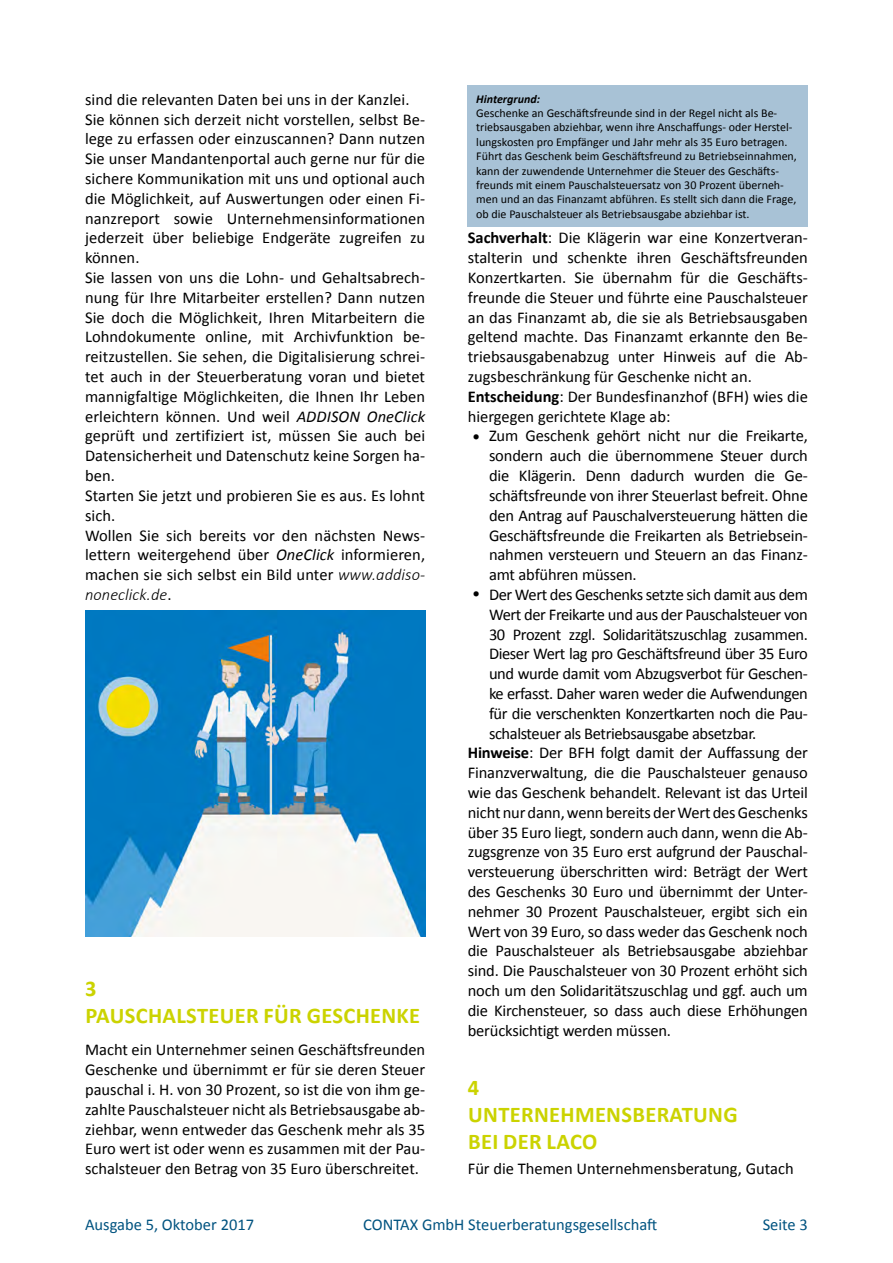
<style>
.page{position:relative;width:893px;height:1263px;background:#fff}
.page>*{position:absolute;margin:0;border:0;box-sizing:border-box;transform-origin:0 0}
.t1{font:700 22.5px/27px "Calibri";letter-spacing:.015em;color:#cbd300}
.t2{font:16.5px/19.8px "Calibri";letter-spacing:-.005em;color:#000}
.t3{font:16.5px "Calibri";letter-spacing:-.025em;color:#000}
.t4{font:16.5px "Calibri";color:#005380}
.t5{font:12px/14.4px "Calibri";color:#000}
.t6{font:italic 700 12px "Calibri";color:#000}
.s1{font-style:italic}
.s2{font-weight:300;font-style:italic}
.s3{font-weight:700}
</style>
<div class="page">
<div style="left:468px;top:85px;width:340px;height:141px;background:#a8c2d6"></div>
<img style="left:85px;top:611px;width:340px;height:325px">
<p class="t2" style="left:85px;top:90px;width:342px">sind die relevanten Daten bei uns in der Kanzlei.<br>Sie können sich derzeit nicht vorstellen, selbst Be&shy;lege zu erfassen oder einzuscannen? Dann nutzen Sie unser Mandantenportal auch gerne nur für die sichere Kommunikation mit uns und optional auch die Möglichkeit, auf Auswertungen oder einen Fi&shy;nanzreport sowie Unternehmensinformationen jederzeit über beliebige Endgeräte zugreifen zu können.<br>Sie lassen von uns die Lohn- und Gehaltsabrech&shy;nung für Ihre Mitarbeiter erstellen? Dann nutzen Sie doch die Möglichkeit, Ihren Mitarbeitern die Lohndokumente online, mit Archivfunktion be&shy;reitzustellen. Sie sehen, die Digitalisierung schrei&shy;tet auch in der Steuerberatung voran und bietet mannigfaltige Möglichkeiten, die Ihnen Ihr Leben erleichtern können. Und weil <span class="s1">ADDISON OneClick </span>geprüft und zertifiziert ist, müssen Sie auch bei Datensicherheit und Datenschutz keine Sorgen ha&shy;ben.<br>Starten Sie jetzt und probieren Sie es aus. Es lohnt sich.<br>Wollen Sie sich bereits vor den nächsten News&shy;lettern weitergehend über <span class="s1">OneClick</span> informieren, machen sie sich selbst ein Bild unter <span class="s2">www.addiso&shy;noneclick.de</span>.</p>
<h1 class="t1" style="left:85px;top:975px;width:337px">3<br>PAUSCHALSTEUER FÜR GESCHENKE</h1>
<p class="t2" style="left:85px;top:1040px;width:342px;text-align:justify">Macht ein Unternehmer seinen Geschäftsfreunden Geschenke und übernimmt er für sie deren Steuer pauschal i. H. von 30 Prozent, so ist die von ihm ge&shy;zahlte Pauschalsteuer nicht als Betriebsausgabe ab&shy;ziehbar, wenn entweder das Geschenk mehr als 35<br>Euro wert ist oder wenn es zusammen mit der Pau&shy;schalsteuer den Betrag von 35 Euro überschreitet.</p>
<p class="t6" style="left:476px;top:91px;width:65px">Hintergrund:</p>
<p class="t5" style="left:476px;top:106px;width:322px">Geschenke an Geschäftsfreunde sind in der Regel nicht als Be&shy;triebsausgaben abziehbar, wenn ihre Anschaffungs- oder Herstel&shy;lungskosten pro Empfänger und Jahr mehr als 35 Euro betragen.<br>Führt das Geschenk beim Geschäftsfreund zu Betriebseinnahmen, kann der zuwendende Unternehmer die Steuer des Geschäfts&shy;freunds mit einem Pauschalsteuersatz von 30 Prozent überneh&shy;men und an das Finanzamt abführen. Es stellt sich dann die Frage, ob die Pauschalsteuer als Betriebsausgabe abziehbar ist.</p>
<p class="t2" style="left:468px;top:228px;width:342px"><span class="s3">Sachverhalt</span>: Die Klägerin war eine Konzertveran&shy;stalterin und schenkte ihren Geschäftsfreunden Konzertkarten. Sie übernahm für die Geschäfts&shy;freunde die Steuer und führte eine Pauschalsteuer an das Finanzamt ab, die sie als Betriebsausgaben geltend machte. Das Finanzamt erkannte den Be&shy;triebsausgabenabzug unter Hinweis auf die Ab&shy;zugsbeschränkung für Geschenke nicht an.<br><span class="s3">Entscheidung</span>: Der Bundesfinanzhof (BFH) wies die hiergegen gerichtete Klage ab:</p>
<p class="t2" style="left:489px;top:426px;width:320px;text-align:justify;text-indent:-17px">• Zum Geschenk gehört nicht nur die Freikarte, sondern auch die übernommene Steuer durch die Klägerin. Denn dadurch wurden die Ge&shy;schäftsfreunde von ihrer Steuerlast befreit. Ohne den Antrag auf Pauschalversteuerung hätten die Geschäftsfreunde die Freikarten als Betriebsein&shy;nahmen versteuern und Steuern an das Finanz&shy;amt abführen müssen.</p>
<p class="t3" style="left:472px;top:584px;width:337px">• Der Wert des Geschenks setzte sich damit aus dem</p>
<p class="t3" style="left:489px;top:604px;width:320px">Wert der Freikarte und aus der Pauschalsteuer von</p>
<p class="t3" style="left:489px;top:624px;width:320px">30 Prozent zzgl. Solidaritätszuschlag zusammen.</p>
<p class="t3" style="left:489px;top:643px;width:320px">Dieser Wert lag pro Geschäftsfreund über 35 Euro</p>
<p class="t3" style="left:489px;top:663px;width:320px">und wurde damit vom Abzugsverbot für Geschen-</p>
<p class="t3" style="left:489px;top:683px;width:320px">ke erfasst. Daher waren weder die Aufwendungen</p>
<p class="t3" style="left:489px;top:703px;width:320px">für die verschenkten Konzertkarten noch die Pau-</p>
<p class="t3" style="left:489px;top:723px;width:269px">schalsteuer als Betriebsausgabe absetzbar.</p>
<p class="t2" style="left:468px;top:743px;width:342px"><span class="s3">Hinweise</span>: Der BFH folgt damit der Auffassung der</p>
<p class="t2" style="left:468px;top:763px;width:342px">Finanzverwaltung, die die Pauschalsteuer genauso</p>
<p class="t2" style="left:468px;top:783px;width:342px">wie das Geschenk behandelt. Relevant ist das Urteil</p>
<p class="t2" style="left:468px;top:802px;width:342px">nicht nur dann, wenn bereits der Wert des Geschenks</p>
<p class="t2" style="left:468px;top:822px;width:342px">über 35 Euro liegt, sondern auch dann, wenn die Ab-</p>
<p class="t2" style="left:468px;top:842px;width:342px">zugsgrenze von 35 Euro erst aufgrund der Pauschal-</p>
<p class="t2" style="left:468px;top:862px;width:342px">versteuerung überschritten wird: Beträgt der Wert</p>
<p class="t2" style="left:468px;top:882px;width:342px">des Geschenks 30 Euro und übernimmt der Unter-</p>
<p class="t2" style="left:468px;top:901px;width:342px">nehmer 30 Prozent Pauschalsteuer, ergibt sich ein</p>
<p class="t2" style="left:468px;top:921px;width:342px">Wert von 39 Euro, so dass weder das Geschenk noch</p>
<p class="t2" style="left:468px;top:941px;width:342px">die Pauschalsteuer als Betriebsausgabe abziehbar</p>
<p class="t2" style="left:468px;top:961px;width:342px">sind. Die Pauschalsteuer von 30 Prozent erhöht sich</p>
<p class="t2" style="left:468px;top:981px;width:342px">noch um den Solidaritätszuschlag und ggf. auch um</p>
<p class="t2" style="left:468px;top:1000px;width:342px">die Kirchensteuer, so dass auch diese Erhöhungen</p>
<p class="t2" style="left:468px;top:1020px;width:205px">berücksichtigt werden müssen.</p>
<h1 class="t1" style="left:468px;top:1074px;width:271px">4<br>UNTERNEHMENSBERATUNG<br>BEI DER LACO</h1>
<p class="t2" style="left:468px;top:1159px;width:327px">Für die Themen Unternehmensberatung, Gutach</p>
<p class="t4" style="left:85px;top:1214px;width:171px">Ausgabe 5, Oktober 2017</p>
<p class="t4" style="left:363px;top:1214px;width:296px">CONTAX GmbH Steuerberatungsgesellschaft</p>
<p class="t4" style="left:763px;top:1214px;width:47px">Seite 3</p>
</div>
